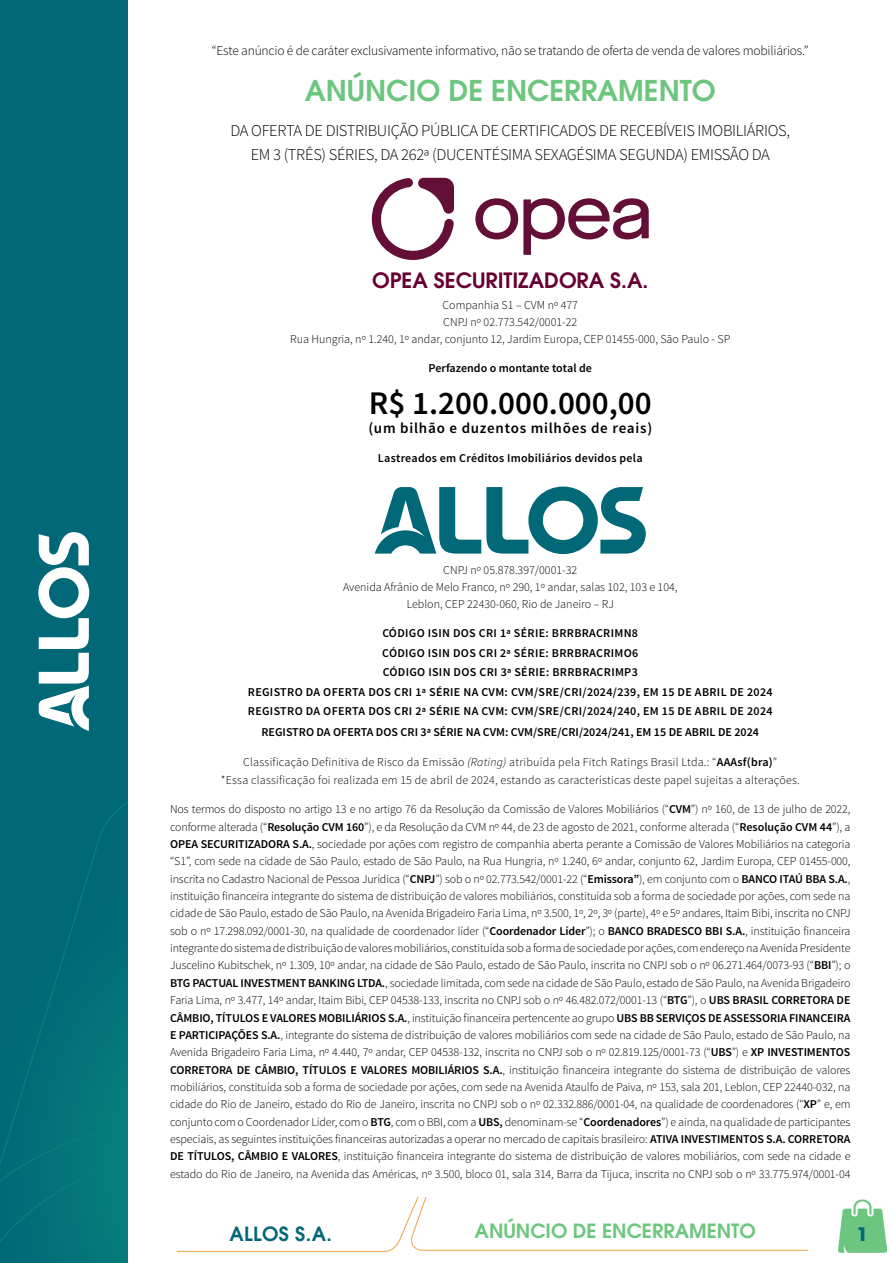
<style>
.page{position:relative;width:893px;height:1263px;background:#fff}
.page>*{position:absolute;margin:0;border:0;box-sizing:border-box;transform-origin:0 0}
.t1{font:600 33px "Source Sans Pro";color:#000}
.t2{font:600 28.5px "ITC Avant Garde Pro";color:#6cc67d}
.t3{font:600 21px "ITC Avant Garde Pro";color:#603}
.t4{font:600 19.5px "ITC Avant Garde Pro";color:#6cc67d}
.t5{font:600 19.5px "ITC Avant Garde Pro";letter-spacing:.02em;color:#006877}
.t6{font:700 18.6px "ITC Avant Garde Pro";color:#006877}
.t7{font:300 16.5px/23.2px "Source Sans Pro";letter-spacing:-.02em;color:#000;text-align:center}
.t8{font:600 15px "Source Sans Pro";letter-spacing:.05em;color:#000}
.t9{font:300 13.5px "Source Sans Pro";letter-spacing:-.015em;color:#000}
.t10{font:300 12px/17.4px "Source Sans Pro";color:#000;text-align:center}
.t11{font:600 12px/19.6px "Source Sans Pro";letter-spacing:.025em;color:#000;text-align:center}
.t12{font:300 12px/18.1px "Source Sans Pro";letter-spacing:.02em;color:#000;text-align:center}
.t13{font:600 12px "Source Sans Pro";color:#000}
.s1{font-style:italic}
.s2{font-weight:600}
</style>
<div class="page">
<img style="left:838px;top:1200px;width:48px;height:53px">
<svg style="left:176px;top:1197px;width:633px;height:55px"></svg>
<div style="left:0;top:0;width:128px;height:1263px;background:#006877"></div>
<svg style="left:0;top:802px;width:128px;height:461px"></svg>
<svg style="left:38px;top:532px;width:52px;height:199px"></svg>
<svg style="left:475px;top:198px;width:174px;height:57px"></svg>
<svg style="left:372px;top:178px;width:82px;height:82px"></svg>
<svg style="left:375px;top:486px;width:271px;height:68px"></svg>
<p class="t9" style="left:212px;top:42px;width:598px">“Este anúncio é de caráter exclusivamente informativo, não se tratando de oferta de venda de valores mobiliários.”</p>
<h2 class="t2" style="left:305px;top:72px;width:412px">ANÚNCIO DE ENCERRAMENTO</h2>
<h4 class="t7" style="left:230px;top:119px;width:561px">DA OFERTA DE DISTRIBUIÇÃO PÚBLICA DE CERTIFICADOS DE RECEBÍVEIS IMOBILIÁRIOS,<br>EM 3 (TRÊS) SÉRIES, DA 262ª (DUCENTÉSIMA SEXAGÉSIMA SEGUNDA) EMISSÃO DA</h4>
<h3 class="t3" style="left:372px;top:267px;width:278px">OPEA SECURITIZADORA S.A.</h3>
<p class="t10" style="left:290px;top:297px;width:442px;line-height:17px">Companhia S1 – CVM nº 477<br>CNPJ nº 02.773.542/0001-22<br>Rua Hungria, nº 1.240, 1º andar, conjunto 12, Jardim Europa, CEP 01455-000, São Paulo - SP</p>
<p class="t13" style="left:429px;top:361px;width:165px">Perfazendo o montante total de</p>
<h1 class="t1" style="left:369px;top:383px;width:284px">R$ 1.200.000.000,00</h1>
<p class="t8" style="left:368px;top:419px;width:285px">(um bilhão e duzentos milhões de reais)</p>
<p class="t11" style="left:378px;top:449px;width:266px">Lastreados em Créditos Imobiliários devidos pela</p>
<p class="t10" style="left:343px;top:562px;width:336px;line-height:17px">CNPJ nº 05.878.397/0001-32<br>Avenida Afrânio de Melo Franco, nº 290, 1º andar, salas 102, 103 e 104,<br>Leblon, CEP 22430-060, Rio de Janeiro – RJ</p>
<p class="t11" style="left:248px;top:624px;width:526px">CÓDIGO ISIN DOS CRI 1ª SÉRIE: BRRBRACRIMN8<br>CÓDIGO ISIN DOS CRI 2ª SÉRIE: BRRBRACRIMO6<br>CÓDIGO ISIN DOS CRI 3ª SÉRIE: BRRBRACRIMP3<br>REGISTRO DA OFERTA DOS CRI 1ª SÉRIE NA CVM: CVM/SRE/CRI/2024/239, EM 15 DE ABRIL DE 2024<br>REGISTRO DA OFERTA DOS CRI 2ª SÉRIE NA CVM: CVM/SRE/CRI/2024/240, EM 15 DE ABRIL DE 2024<br>REGISTRO DA OFERTA DOS CRI 3ª SÉRIE NA CVM: CVM/SRE/CRI/2024/241, EM 15 DE ABRIL DE 2024</p>
<p class="t12" style="left:221px;top:753px;width:580px">Classificação Definitiva de Risco da Emissão <span class="s1">(Rating)</span> atribuída pela Fitch Ratings Brasil Ltda.: “<span class="s2">AAAsf(bra)</span>”<br>*Essa classificação foi realizada em 15 de abril de 2024, estando as características deste papel sujeitas a alterações.</p>
<p class="t10" style="left:170px;top:800px;width:682px;text-align:justify">Nos termos do disposto no artigo 13 e no artigo 76 da Resolução da Comissão de Valores Mobiliários (“<span class="s2">CVM</span>”) nº 160, de 13 de julho de 2022, conforme alterada (“<span class="s2">Resolução CVM 160</span>”), e da Resolução da CVM nº 44, de 23 de agosto de 2021, conforme alterada (“<span class="s2">Resolução CVM 44</span>”), a <span class="s2">OPEA SECURITIZADORA S.A.</span>, sociedade por ações com registro de companhia aberta perante a Comissão de Valores Mobiliários na categoria “S1”, com sede na cidade de São Paulo, estado de São Paulo, na Rua Hungria, nº 1.240, 6º andar, conjunto 62, Jardim Europa, CEP 01455-000, inscrita no Cadastro Nacional de Pessoa Jurídica (“<span class="s2">CNPJ</span>”) sob o nº 02.773.542/0001-22 (“<span class="s2">Emissora”</span>), em conjunto com o <span class="s2">BANCO ITAÚ BBA S.A.</span>, instituição financeira integrante do sistema de distribuição de valores mobiliários, constituída sob a forma de sociedade por ações, com sede na cidade de São Paulo, estado de São Paulo, na Avenida Brigadeiro Faria Lima, nº 3.500, 1º, 2º, 3º (parte), 4º e 5º andares, Itaim Bibi, inscrita no CNPJ sob o nº 17.298.092/0001-30, na qualidade de coordenador líder (“<span class="s2">Coordenador Líder</span>”); o <span class="s2">BANCO BRADESCO BBI S.A.</span>, instituição financeira integrante do sistema de distribuição de valores mobiliários, constituída sob a forma de sociedade por ações, com endereço na Avenida Presidente Juscelino Kubitschek, nº 1.309, 10º andar, na cidade de São Paulo, estado de São Paulo, inscrita no CNPJ sob o nº 06.271.464/0073-93 (“<span class="s2">BBI</span>”); o <span class="s2">BTG PACTUAL INVESTMENT BANKING LTDA.</span>, sociedade limitada, com sede na cidade de São Paulo, estado de São Paulo, na Avenida Brigadeiro Faria Lima, nº 3.477, 14º andar, Itaim Bibi, CEP 04538-133, inscrita no CNPJ sob o nº 46.482.072/0001-13 (“<span class="s2">BTG</span>”), o <span class="s2">UBS BRASIL CORRETORA DE CÂMBIO, TÍTULOS E VALORES MOBILIÁRIOS S.A.</span>, instituição financeira pertencente ao grupo <span class="s2">UBS BB SERVIÇOS DE ASSESSORIA FINANCEIRA E PARTICIPAÇÕES S.A.</span>, integrante do sistema de distribuição de valores mobiliários com sede na cidade de São Paulo, estado de São Paulo, na Avenida Brigadeiro Faria Lima, nº 4.440, 7º andar, CEP 04538-132, inscrita no CNPJ sob o nº 02.819.125/0001-73 (“<span class="s2">UBS</span>”) e <span class="s2">XP INVESTIMENTOS CORRETORA DE CÂMBIO, TÍTULOS E VALORES MOBILIÁRIOS S.A.</span>, instituição financeira integrante do sistema de distribuição de valores mobiliários, constituída sob a forma de sociedade por ações, com sede na Avenida Ataulfo de Paiva, nº 153, sala 201, Leblon, CEP 22440-032, na cidade do Rio de Janeiro, estado do Rio de Janeiro, inscrita no CNPJ sob o nº 02.332.886/0001-04, na qualidade de coordenadores (“<span class="s2">XP</span>” e, em conjunto com o Coordenador Líder, com o <span class="s2">BTG</span>, com o BBI, com a <span class="s2">UBS,</span> denominam-se “<span class="s2">Coordenadores</span>”) e ainda, na qualidade de participantes especiais, as seguintes instituições financeiras autorizadas a operar no mercado de capitais brasileiro: <span class="s2">ATIVA INVESTIMENTOS S.A. CORRETORA DE TÍTULOS, CÂMBIO E VALORES</span>, instituição financeira integrante do sistema de distribuição de valores mobiliários, com sede na cidade e estado do Rio de Janeiro, na Avenida das Américas, nº 3.500, bloco 01, sala 314, Barra da Tijuca, inscrita no CNPJ sob o nº 33.775.974/0001-04</p>
<h3 class="t5" style="left:229px;top:1221px;width:104px">ALLOS S.A.</h3>
<h3 class="t4" style="left:475px;top:1218px;width:283px">ANÚNCIO DE ENCERRAMENTO</h3>
<h3 class="t6" style="left:857px;top:1222px;width:13px">1</h3>
</div>
